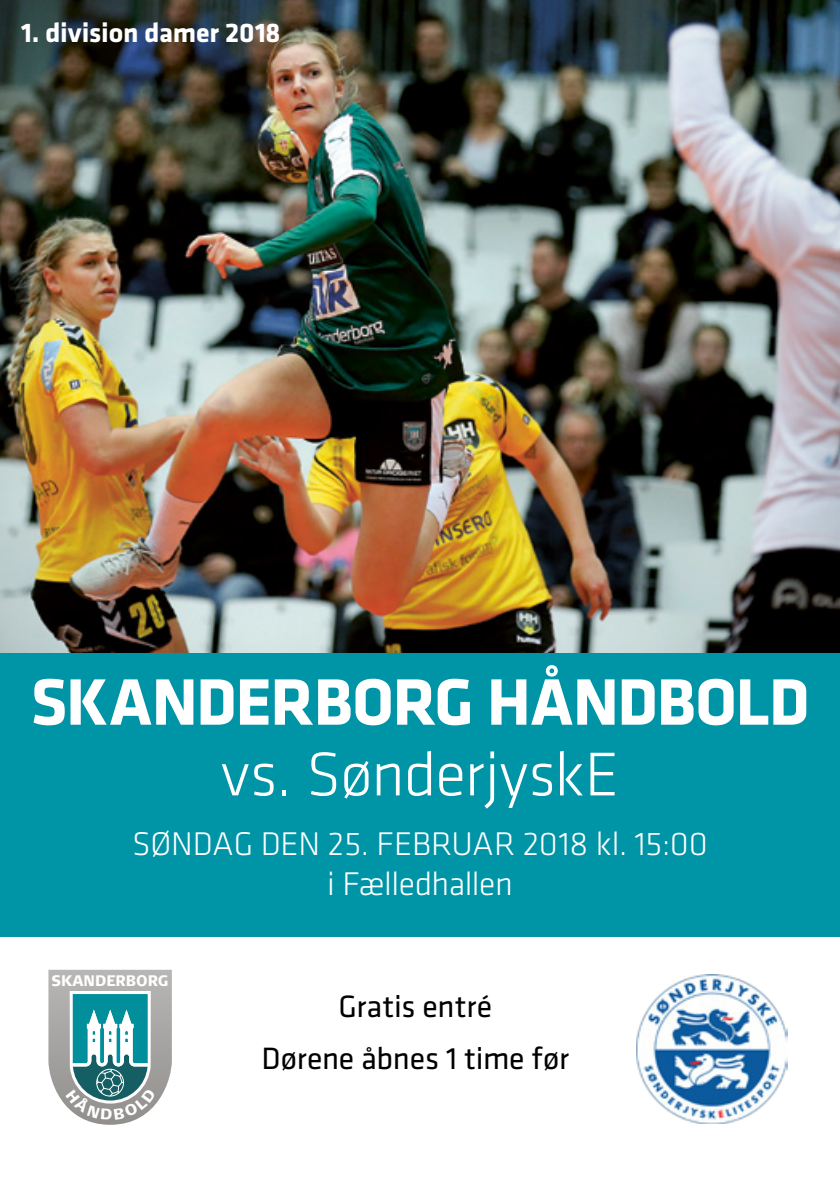
<style>
.page{position:relative;width:840px;height:1191px;background:#fff}
.page>*{position:absolute;margin:0;border:0;box-sizing:border-box;transform-origin:0 0}
.t1{font:700 68px "Klavika";letter-spacing:-.02em;color:#fff}
.t2{font:300 64px "Klavika";letter-spacing:-.01em;color:#fff}
.t3{font:300 34px/40px "Klavika";letter-spacing:-.01em;color:#fff;text-align:center}
.t4{font:32px/52px "Klavika";letter-spacing:-.005em;color:#000;text-align:center}
.t5{font:700 28px "Klavika";letter-spacing:-.005em;color:#fff}
.t6{font:900 15.2px "Signa Caps";color:#fff;scale:.91 1}
</style>
<div class="page">
<div style="left:0;top:652px;width:839px;height:284px;background:#0094a7"></div>
<img style="left:0;top:0;width:839px;height:652px">
<img style="left:636px;top:974px;width:151px;height:149px">
<svg style="left:48px;top:969px;width:124px;height:156px"></svg>
<p class="t5" style="left:21px;top:13px;width:261px">1. division damer 2018</p>
<h1 class="t1" style="left:30px;top:653px;width:780px">SKANDERBORG HÅNDBOLD</h1>
<h2 class="t2" style="left:221px;top:735px;width:399px">vs. SønderjyskE</h2>
<p class="t3" style="left:132px;top:823px;width:577px">SØNDAG DEN 25. FEBRUAR 2018 kl. 15:00 i Fælledhallen</p>
<p class="t6" style="left:52px;top:971px;width:130px">SKANDERBORG</p>
<p class="t4" style="left:261px;top:979px;width:308px">Gratis entré<br>Dørene åbnes 1 time før</p>
</div>
